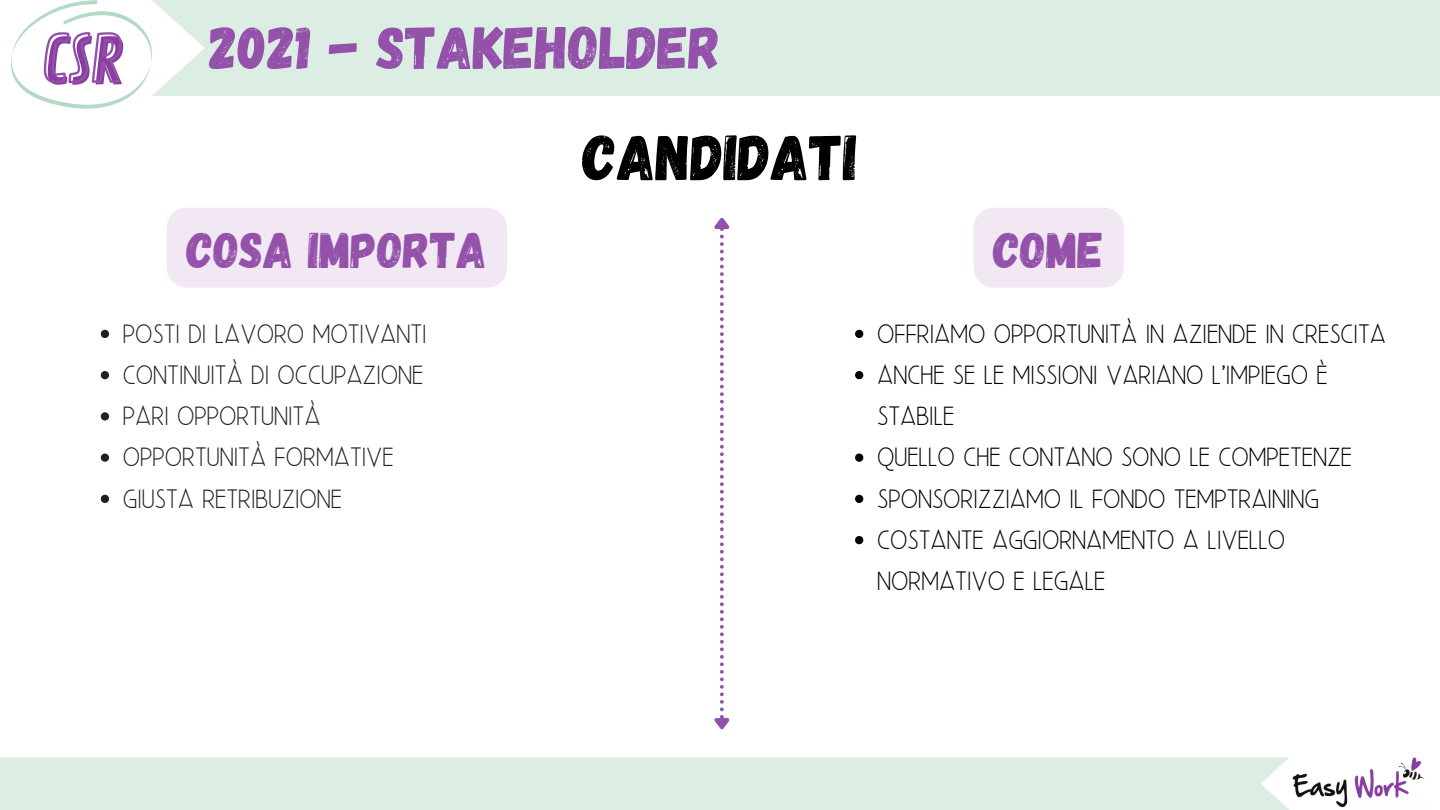
<style>
.page{position:relative;width:1440px;height:810px;background:#fff}
.page>*{position:absolute;margin:0;border:0;box-sizing:border-box;transform-origin:0 0}
.t1{font:64px "Gagalin";color:#000}
.t2{font:62.9px "Contrail One";color:#893da2}
.t3{font:60px "Gagalin";color:#9451aa}
.t4{font:50px "Gagalin";color:#9451aa}
.t5{font:28px/41.2px "Beauty Salon Sans";color:#000}
.t6{font:28px/41.2px "Beauty Salon Sans";color:#202021}
</style>
<div class="page">
<img style="left:1292px;top:757px;width:133px;height:51px">
<div style="left:1349px;top:799px;width:79px;height:11px;background:#fefefe"></div>
<svg style="left:11px;top:0;width:141px;height:109px"></svg>
<div style="left:152px;top:0;width:1288px;height:96px;background:#dcede3"></div>
<div style="left:0;top:757px;width:1289px;height:53px;background:#dcede3"></div>
<svg style="left:101px;top:330px;width:8px;height:8px"></svg>
<svg style="left:101px;top:371px;width:8px;height:8px"></svg>
<svg style="left:101px;top:412px;width:8px;height:9px"></svg>
<svg style="left:101px;top:454px;width:8px;height:8px"></svg>
<svg style="left:101px;top:495px;width:8px;height:8px"></svg>
<div style="left:167px;top:208px;width:340px;height:80px;background:#f1e8f4"></div>
<div style="left:974px;top:208px;width:150px;height:80px;background:#f1e8f4"></div>
<svg style="left:855px;top:330px;width:8px;height:8px"></svg>
<svg style="left:855px;top:371px;width:8px;height:8px"></svg>
<svg style="left:855px;top:454px;width:8px;height:8px"></svg>
<svg style="left:855px;top:495px;width:8px;height:8px"></svg>
<svg style="left:855px;top:536px;width:8px;height:8px"></svg>
<svg style="left:714px;top:217px;width:16px;height:513px"></svg>
<h2 class="t2" style="left:44px;top:25px;width:82px">CSR</h2>
<h3 class="t3" style="left:210px;top:9px;width:513px">2021 - STAKEHOLDER</h3>
<h1 class="t1" style="left:583px;top:116px;width:276px">CANDIDATI</h1>
<h3 class="t4" style="left:187px;top:218px;width:302px">COSA IMPORTA</h3>
<h3 class="t4" style="left:994px;top:218px;width:112px">COME</h3>
<p class="t6" style="left:123px;top:313px;width:305px">POSTI DI LAVORO MOTIVANTI<br>CONTINUITÀ DI OCCUPAZIONE<br>PARI OPPORTUNITÀ<br>OPPORTUNITÀ FORMATIVE<br>GIUSTA RETRIBUZIONE</p>
<p class="t5" style="left:877px;top:313px;width:510px">OFFRIAMO OPPORTUNITÀ IN AZIENDE IN CRESCITA<br>ANCHE SE LE MISSIONI VARIANO L’IMPIEGO È<br>STABILE<br>QUELLO CHE CONTANO SONO LE COMPETENZE<br>SPONSORIZZIAMO IL FONDO TEMPTRAINING<br>COSTANTE AGGIORNAMENTO A LIVELLO<br>NORMATIVO E LEGALE</p>
</div>
